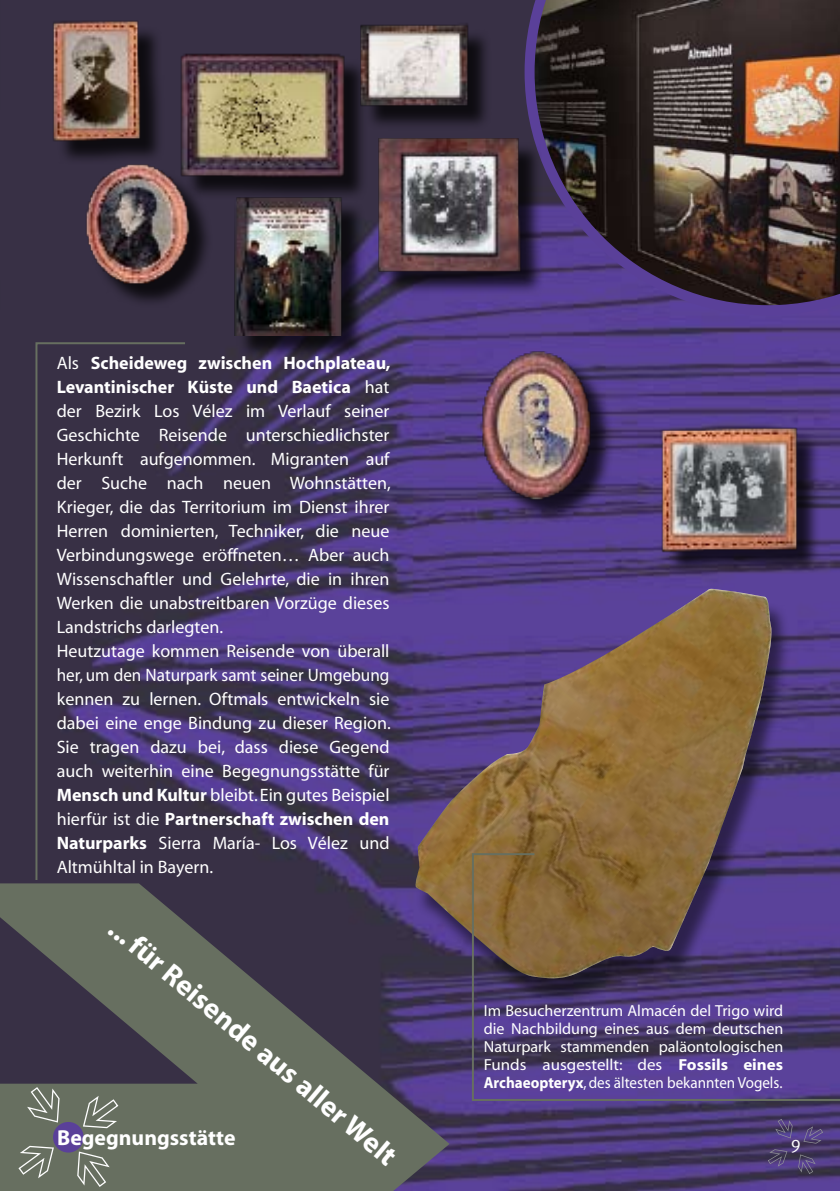
<style>
.page{position:relative;width:840px;height:1191px;background:#fff}
.page>*{position:absolute;margin:0;border:0;box-sizing:border-box;transform-origin:0 0}
.t1{font:700 29px "Myriad";color:#fff}
.t2{font:700 21.8px "Myriad";color:#fff}
.t3{font:18px/24px "Myriad";color:#fff}
.t4{font:18px "Meta";color:#fff}
.t5{font:16px/18px "Myriad";color:#fff;text-align:justify}
.s1{font-weight:700}
</style>
<div class="page">
<img style="left:0;top:0;width:839px;height:1191px">
<img style="left:524px;top:0;width:315px;height:315px">
<svg style="left:0;top:883px;width:449px;height:308px;background:#545557"></svg>
<svg style="left:18px;top:1145px;width:36px;height:33px"></svg>
<svg style="left:83px;top:1095px;width:35px;height:33px"></svg>
<svg style="left:77px;top:1151px;width:33px;height:36px"></svg>
<svg style="left:27px;top:1087px;width:33px;height:35px"></svg>
<div style="left:53px;top:1122px;width:31px;height:30px;background:#5a4099;border-radius:50%"></div>
<svg style="left:34px;top:341px;width:153px;height:541px;background:#3b324c"></svg>
<div style="left:57px;top:25px;width:493px;height:193px;background:#000;opacity:.75"></div>
<img style="left:42px;top:18px;width:463px;height:162px">
<div style="left:89px;top:142px;width:493px;height:226px;background:#000;opacity:.75"></div>
<img style="left:72px;top:139px;width:463px;height:196px">
<div style="left:664px;top:431px;width:175px;height:170px;background:#000;opacity:.75"></div>
<img style="left:660px;top:422px;width:144px;height:139px">
<div style="left:484px;top:355px;width:176px;height:216px;background:#000;opacity:.75"></div>
<img style="left:466px;top:333px;width:146px;height:185px">
<svg style="left:767px;top:1149px;width:20px;height:17px"></svg>
<svg style="left:803px;top:1126px;width:19px;height:17px"></svg>
<svg style="left:797px;top:1154px;width:18px;height:20px"></svg>
<svg style="left:774px;top:1119px;width:18px;height:19px"></svg>
<div style="left:414px;top:594px;width:425px;height:444px;background:#000;opacity:.5"></div>
<img style="left:413px;top:589px;width:358px;height:391px">
<svg style="left:470px;top:852px;width:369px;height:250px;background:#5b4568"></svg>
<p class="t3" style="left:57px;top:352px;width:335px">Als <span class="s1">Scheideweg zwischen Hochplateau, Levantinischer Küste und Baetica</span> hat der Bezirk Los Vélez im Verlauf seiner Geschichte Reisende unterschiedlichster Herkunft aufgenommen. Migranten auf der Suche nach neuen Wohnstätten, Krieger, die das Territorium im Dienst ihrer Herren dominierten, Techniker, die neue Verbindungswege eröffneten… Aber auch Wissenschaftler und Gelehrte, die in ihren Werken die unabstreitbaren Vorzüge dieses Landstrichs darlegten.<br>Heutzutage kommen Reisende von überall her, um den Naturpark samt seiner Umgebung kennen zu lernen. Oftmals entwickeln sie dabei eine enge Bindung zu dieser Region.<br>Sie tragen dazu bei, dass diese Gegend auch weiterhin eine Begegnungsstätte für <span class="s1">Mensch und Kultur</span> bleibt. Ein gutes Beispiel hierfür ist die <span class="s1">Partnerschaft zwischen den Naturparks</span> Sierra María- Los Vélez und Altmühltal in Bayern.</p>
<h1 class="t1" style="left:122px;top:912px;width:367px;rotate:40deg">... für Reisende aus aller Welt</h1>
<p class="t2" style="left:57px;top:1126px;width:180px">Begegnungsstätte</p>
<p class="t5" style="left:483px;top:1002px;width:301px">Im Besucherzentrum Almacén del Trigo wird die Nachbildung eines aus dem deutschen Naturpark stammenden paläontologischen Funds ausgestellt: des <span class="s1">Fossils eines Archaeopteryx</span>, des ältesten bekannten Vogels.</p>
<p class="t4" style="left:790px;top:1132px;width:11px">9</p>
</div>
